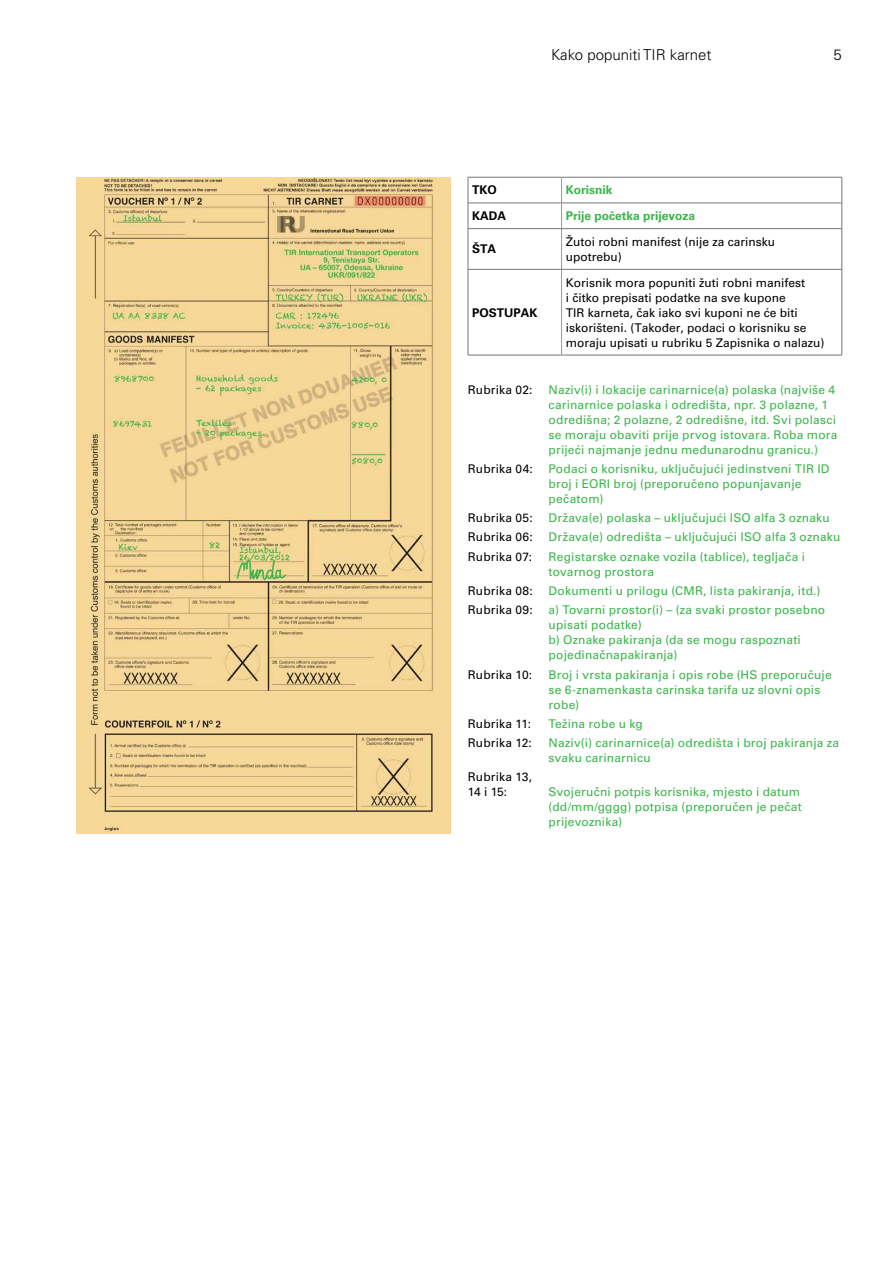
<style>
.page{position:relative;width:893px;height:1263px;background:#fff}
.page>*{position:absolute;margin:0;border:0;box-sizing:border-box;transform-origin:0 0}
.t1{font:300 15px "Univers LT Std";color:#000}
.t2{font:12px/15px "Univers LT Pro 55 Roman";letter-spacing:.015em;color:#39b54a}
.t3{font:12px/15px "Univers LT Pro 55 Roman";color:#000}
.t4{font:700 12px "Univers LT Pro 65";color:#39b54a}
.t5{font:700 12px "Univers LT Pro 65";color:#000}
</style>
<div class="page">
<img style="left:77px;top:177px;width:374px;height:657px">
<hr style="left:468px;top:177px;width:94px;height:1px;background:#747678">
<hr style="left:562px;top:177px;width:280px;height:1px;background:#747678">
<hr style="left:468px;top:203px;width:94px;height:1px;background:#747678">
<svg style="left:468px;top:177px;width:1px;height:51px"></svg>
<hr style="left:562px;top:203px;width:280px;height:1px;background:#747678">
<svg style="left:842px;top:177px;width:1px;height:51px"></svg>
<svg style="left:561px;top:177px;width:1px;height:51px"></svg>
<hr style="left:468px;top:228px;width:94px;height:1px;background:#747678">
<hr style="left:468px;top:229px;width:1px;height:40px;background:#747678">
<hr style="left:562px;top:228px;width:280px;height:1px;background:#747678">
<hr style="left:842px;top:229px;width:1px;height:40px;background:#747678">
<hr style="left:561px;top:229px;width:1px;height:40px;background:#95979a">
<hr style="left:468px;top:269px;width:94px;height:1px;background:#747678">
<hr style="left:468px;top:269px;width:1px;height:86px;background:#747678">
<hr style="left:468px;top:355px;width:94px;height:1px;background:#747678">
<hr style="left:562px;top:269px;width:280px;height:1px;background:#747678">
<hr style="left:842px;top:269px;width:1px;height:86px;background:#747678">
<hr style="left:562px;top:355px;width:280px;height:1px;background:#747678">
<hr style="left:561px;top:269px;width:1px;height:86px;background:#95979a">
<p class="t1" style="left:551px;top:46px;width:162px">Kako popuniti TIR karnet</p>
<p class="t1" style="left:834px;top:46px;width:10px">5</p>
<p class="t5" style="left:472px;top:183px;width:26px">TKO</p>
<p class="t4" style="left:566px;top:183px;width:48px">Korisnik</p>
<p class="t5" style="left:472px;top:209px;width:35px">KADA</p>
<p class="t4" style="left:566px;top:209px;width:131px">Prije početka prijevoza</p>
<p class="t5" style="left:472px;top:242px;width:25px">ŠTA</p>
<p class="t3" style="left:566px;top:234px;width:211px">Žutoi robni manifest (nije za carinsku upotrebu)</p>
<p class="t5" style="left:472px;top:305px;width:67px">POSTUPAK</p>
<p class="t3" style="left:566px;top:275px;width:260px">Korisnik mora popuniti žuti robni manifest<br>i čitko prepisati podatke na sve kupone<br>TIR karneta, čak iako svi kuponi ne će biti iskorišteni. (Također, podaci o korisniku se moraju upisati u rubriku 5 Zapisnika o nalazu)</p>
<p class="t3" style="left:468px;top:382px;width:66px">Rubrika 02:</p>
<p class="t2" style="left:549px;top:382px;width:290px">Naziv(i) i lokacije carinarnice(a) polaska (najviše 4 carinarnice polaska i odredišta, npr. 3 polazne, 1 odredišna; 2 polazne, 2 odredišne, itd. Svi polasci se moraju obaviti prije prvog istovara. Roba mora prijeći najmanje jednu međunarodnu granicu.)</p>
<p class="t3" style="left:468px;top:461px;width:67px">Rubrika 04:</p>
<p class="t2" style="left:549px;top:461px;width:282px">Podaci o korisniku, uključujući jedinstveni TIR ID broj i EORI broj (preporučeno popunjavanje pečatom)</p>
<p class="t3" style="left:468px;top:510px;width:66px">Rubrika 05:</p>
<p class="t2" style="left:549px;top:510px;width:283px">Država(e) polaska – uključujući ISO alfa 3 oznaku</p>
<p class="t3" style="left:468px;top:530px;width:66px">Rubrika 06:</p>
<p class="t2" style="left:549px;top:530px;width:293px">Država(e) odredišta – uključujući ISO alfa 3 oznaku</p>
<p class="t3" style="left:468px;top:549px;width:66px">Rubrika 07:</p>
<p class="t2" style="left:549px;top:549px;width:258px">Registarske oznake vozila (tablice), tegljača i tovarnog prostora</p>
<p class="t3" style="left:468px;top:583px;width:66px">Rubrika 08:</p>
<p class="t2" style="left:549px;top:583px;width:273px">Dokumenti u prilogu (CMR, lista pakiranja, itd.)</p>
<p class="t3" style="left:468px;top:602px;width:67px">Rubrika 09:</p>
<p class="t2" style="left:549px;top:602px;width:278px">a) Tovarni prostor(i) – (za svaki prostor posebno upisati podatke)<br>b) Oznake pakiranja (da se mogu raspoznati pojedinačnapakiranja)</p>
<p class="t3" style="left:468px;top:667px;width:66px">Rubrika 10:</p>
<p class="t2" style="left:549px;top:667px;width:285px">Broj i vrsta pakiranja i opis robe (HS preporučuje se 6-znamenkasta carinska tarifa uz slovni opis robe)</p>
<p class="t3" style="left:468px;top:716px;width:65px">Rubrika 11:</p>
<p class="t2" style="left:549px;top:716px;width:96px">Težina robe u kg</p>
<p class="t3" style="left:468px;top:735px;width:66px">Rubrika 12:</p>
<p class="t2" style="left:549px;top:735px;width:292px">Naziv(i) carinarnice(a) odredišta i broj pakiranja za svaku carinarnicu</p>
<p class="t3" style="left:468px;top:769px;width:66px">Rubrika 13,<br>14 i 15:</p>
<p class="t2" style="left:549px;top:784px;width:255px">Svojeručni potpis korisnika, mjesto i datum (dd/mm/gggg) potpisa (preporučen je pečat prijevoznika)</p>
</div>
